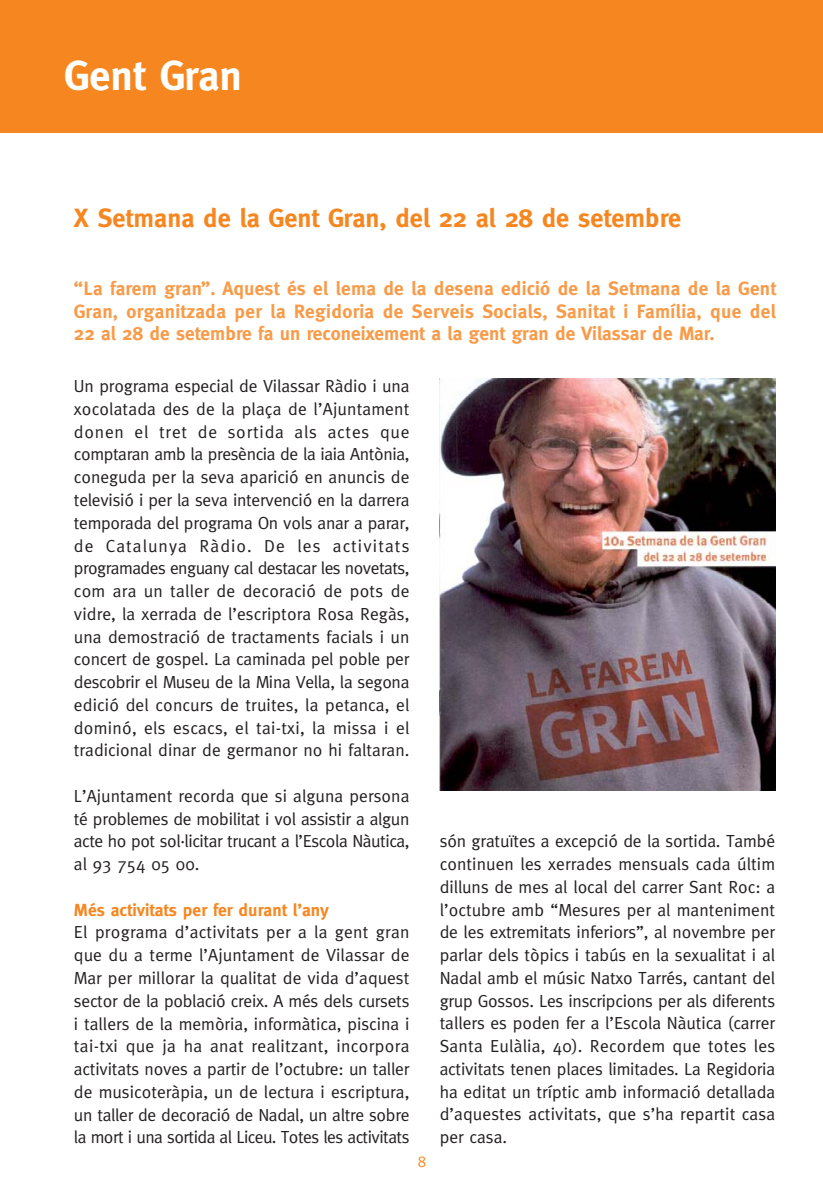
<style>
.page{position:relative;width:823px;height:1191px;background:#fff}
.page>*{position:absolute;margin:0;border:0;box-sizing:border-box;transform-origin:0 0}
.t1{font:700 42px "Meta";color:#fff}
.t2{font:700 26.25px "Meta";color:#f6861f}
.t3{font:700 19.25px/22.8px "Meta";color:#f89b49;text-align:justify}
.t4{font:17.5px/22.8px "Meta Normal";color:#231f20;text-align:justify}
.t5{font:700 17.5px "Meta";color:#f6861f}
.t6{font:15.75px "Meta Normal";color:#f6861f}
</style>
<div class="page">
<div style="left:0;top:0;width:822px;height:133px;background:#f6861f"></div>
<img style="left:439px;top:378px;width:335px;height:412px">
<h1 class="t1" style="left:64px;top:59px;width:179px">Gent Gran</h1>
<h2 class="t2" style="left:74px;top:207px;width:608px">X Setmana de la Gent Gran, del 22 al 28 de setembre</h2>
<p class="t3" style="left:74px;top:278px;width:703px">“La farem gran”. Aquest és el lema de la desena edició de la Setmana de la Gent Gran, organitzada per la Regidoria de Serveis Socials, Sanitat i Família, que del 22 al 28 de setembre fa un reconeixement a la gent gran de Vilassar de Mar.</p>
<p class="t4" style="left:74px;top:376px;width:337px">Un programa especial de Vilassar Ràdio i una xocolatada des de la plaça de l’Ajuntament donen el tret de sortida als actes que comptaran amb la presència de la iaia Antònia, coneguda per la seva aparició en anuncis de televisió i per la seva intervenció en la darrera temporada del programa On vols anar a parar, de Catalunya Ràdio. De les activitats programades enguany cal destacar les novetats, com ara un taller de decoració de pots de vidre, la xerrada de l’escriptora Rosa Regàs, una demostració de tractaments facials i un concert de gospel. La caminada pel poble per descobrir el Museu de la Mina Vella, la segona edició del concurs de truites, la petanca, el dominó, els escacs, el tai-txi, la missa i el tradicional dinar de germanor no hi faltaran.</p>
<p class="t4" style="left:74px;top:785px;width:337px">L’Ajuntament recorda que si alguna persona té problemes de mobilitat i vol assistir a algun acte ho pot sol·licitar trucant a l’Escola Nàutica, al 93 754 05 00.</p>
<p class="t5" style="left:74px;top:902px;width:256px">Més activitats per fer durant l’any</p>
<p class="t4" style="left:74px;top:922px;width:337px">El programa d’activitats per a la gent gran que du a terme l’Ajuntament de Vilassar de Mar per millorar la qualitat de vida d’aquest sector de la població creix. A més dels cursets i tallers de la memòria, informàtica, piscina i tai-txi que ja ha anat realitzant, incorpora activitats noves a partir de l’octubre: un taller de musicoteràpia, un de lectura i escriptura, un taller de decoració de Nadal, un altre sobre la mort i una sortida al Liceu. Totes les activitats</p>
<p class="t6" style="left:417px;top:1155px;width:10px">8</p>
<p class="t4" style="left:439px;top:831px;width:337px">són gratuïtes a excepció de la sortida. També continuen les xerrades mensuals cada últim dilluns de mes al local del carrer Sant Roc: a l’octubre amb “Mesures per al manteniment de les extremitats inferiors”, al novembre per parlar dels tòpics i tabús en la sexualitat i al Nadal amb el músic Natxo Tarrés, cantant del grup Gossos. Les inscripcions per als diferents tallers es poden fer a l’Escola Nàutica (carrer Santa Eulàlia, 40). Recordem que totes les activitats tenen places limitades. La Regidoria ha editat un tríptic amb informació detallada d’aquestes activitats, que s’ha repartit casa per casa.</p>
</div>
